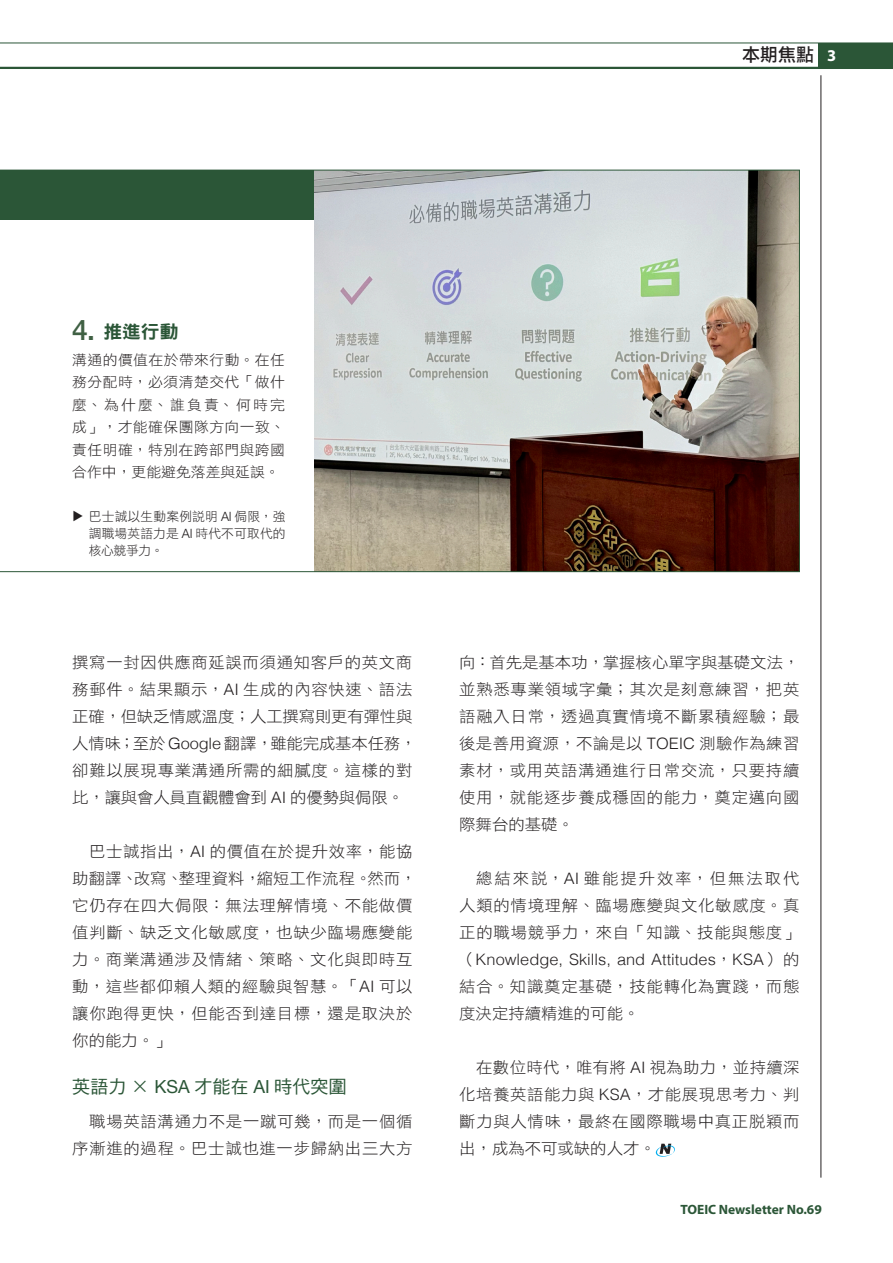
<style>
.page{position:relative;width:893px;height:1263px;background:#fff}
.page>*{position:absolute;margin:0;border:0;box-sizing:border-box;transform-origin:0 0}
.t1{font:500 28.35px "Helvetica Neue";color:#3f6043}
.小標_深綠{font:18px "DF Hei Std W5";letter-spacing:.005em;color:#2b5637}
.t2{font:18px "DF Li Hei Std W5";color:#231f20}
.t3{font:18px "DF Hei Std W9";color:#2b5637;scale:1.04 1}
.t4{font:700 16.5px "Myriad Pro";color:#fff}
.內文{font:15.75px/27px "DF Hei Std W3";letter-spacing:.045em;color:#231f20;text-align:justify;scale:1.04 1}
.t5{font:14.25px/22.5px "DF Hei Std W3";letter-spacing:.03em;color:#231f20;text-align:justify;scale:1.04 1}
.t6{font:700 13.5px "Myriad Pro";color:#2b5637}
.t7{font:12.75px/17.2px "DF Hei Std W3";letter-spacing:.01em;color:#231f20;text-align:justify}
.t8{font:12px "DF Hei Std W3";color:#231f20}
.s1{font-family:"Helvetica Neue";font-weight:300}
.s2{font-family:"Helvetica";font-weight:300}
.s3{font-family:"Helvetica Neue"}
</style>
<div class="page">
<hr style="left:821px;top:75px;width:1px;height:1102px;background:#231f20">
<div style="left:819px;top:43px;width:74px;height:25px;background:#2b5637"></div>
<hr style="left:0;top:43px;width:893px;height:1px;background:#2b5637">
<hr style="left:0;top:67px;width:893px;height:2px;background:#2b5637">
<svg style="left:656px;top:1144px;width:19px;height:13px"></svg>
<svg style="left:0;top:170px;width:800px;height:402px"></svg>
<p class="t2" style="left:742px;top:45px;width:73px">本期焦點</p>
<p class="t4" style="left:827px;top:45px;width:11px">3</p>
<p class="t1" style="left:72px;top:307px;width:25px">4.</p>
<p class="t3" style="left:104px;top:322px;width:73px">推進行動</p>
<p class="t5" style="left:72px;top:348px;width:206px">溝通的價值在於帶來行動。在任務分配時，必須清楚交代「做什麼、為什麼、誰負責、何時完成」，才能確保團隊方向一致、責任明確，特別在跨部門與跨國合作中，更能避免落差與延誤。</p>
<p class="t8" style="left:85px;top:510px;width:13px;rotate:90deg">▲</p>
<p class="t7" style="left:89px;top:507px;width:198px">巴士誠以生動案例說明 <span class="s1">AI</span> 侷限，強調職場英語力是 <span class="s1">AI</span> 時代不可取代的核心競爭力。</p>
<p class="內文" style="left:72px;top:649px;width:333px;text-align:left">撰寫一封因供應商延誤而須通知客戶的英文商務郵件。結果顯示，<span class="s2">AI</span> 生成的內容快速、語法正確，但缺乏情感溫度；人工撰寫則更有彈性與人情味；至於 <span class="s2">Google</span> 翻譯，雖能完成基本任務，卻難以展現專業溝通所需的細膩度。這樣的對比，讓與會人員直觀體會到 <span class="s2">AI</span> 的優勢與侷限。</p>
<p class="內文" style="left:72px;top:838px;width:333px;text-align:left;text-indent:17px">巴士誠指出，<span class="s2">AI</span> 的價值在於提升效率，能協助翻譯、改寫、整理資料，縮短工作流程。然而，它仍存在四大侷限：無法理解情境、不能做價值判斷、缺乏文化敏感度，也缺少臨場應變能力。商業溝通涉及情緒、策略、文化與即時互動，這些都仰賴人類的經驗與智慧。「<span class="s2">AI</span> 可以讓你跑得更快，但能否到達目標，還是取決於你的能力。」</p>
<p class="小標_深綠" style="left:72px;top:1077px;width:276px">英語力 × <span class="s3">KSA</span> 才能在 <span class="s3">AI</span> 時代突圍</p>
<p class="內文" style="left:72px;top:1108px;width:329px;text-align:right">職場英語溝通力不是一蹴可幾，而是一個循序漸進的過程。巴士誠也進一步歸納出三大方</p>
<p class="內文" style="left:459px;top:649px;width:329px">向：首先是基本功，掌握核心單字與基礎文法，並熟悉專業領域字彙；其次是刻意練習，把英語融入日常，透過真實情境不斷累積經驗；最後是善用資源，不論是以 <span class="s2">TOEIC</span> 測驗作為練習素材，或用英語溝通進行日常交流，只要持續使用，就能逐步養成穩固的能力，奠定邁向國際舞台的基礎。</p>
<p class="內文" style="left:459px;top:865px;width:329px;text-indent:17px">總結來說，<span class="s2">AI</span> 雖能提升效率，但無法取代人類的情境理解、臨場應變與文化敏感度。真正的職場競爭力，來自「知識、技能與態度」（<span class="s2">Knowledge, Skills, and Attitudes</span>，<span class="s2">KSA</span>）的結合。知識奠定基礎，技能轉化為實踐，而態度決定持續精進的可能。</p>
<p class="內文" style="left:459px;top:1054px;width:329px;text-indent:17px">在數位時代，唯有將 <span class="s2">AI</span> 視為助力，並持續深化培養英語能力與 <span class="s2">KSA</span>，才能展現思考力、判斷力與人情味，最終在國際職場中真正脫穎而出，成為不可或缺的人才。</p>
<p class="t6" style="left:680px;top:1201px;width:143px">TOEIC Newsletter No.69</p>
</div>
